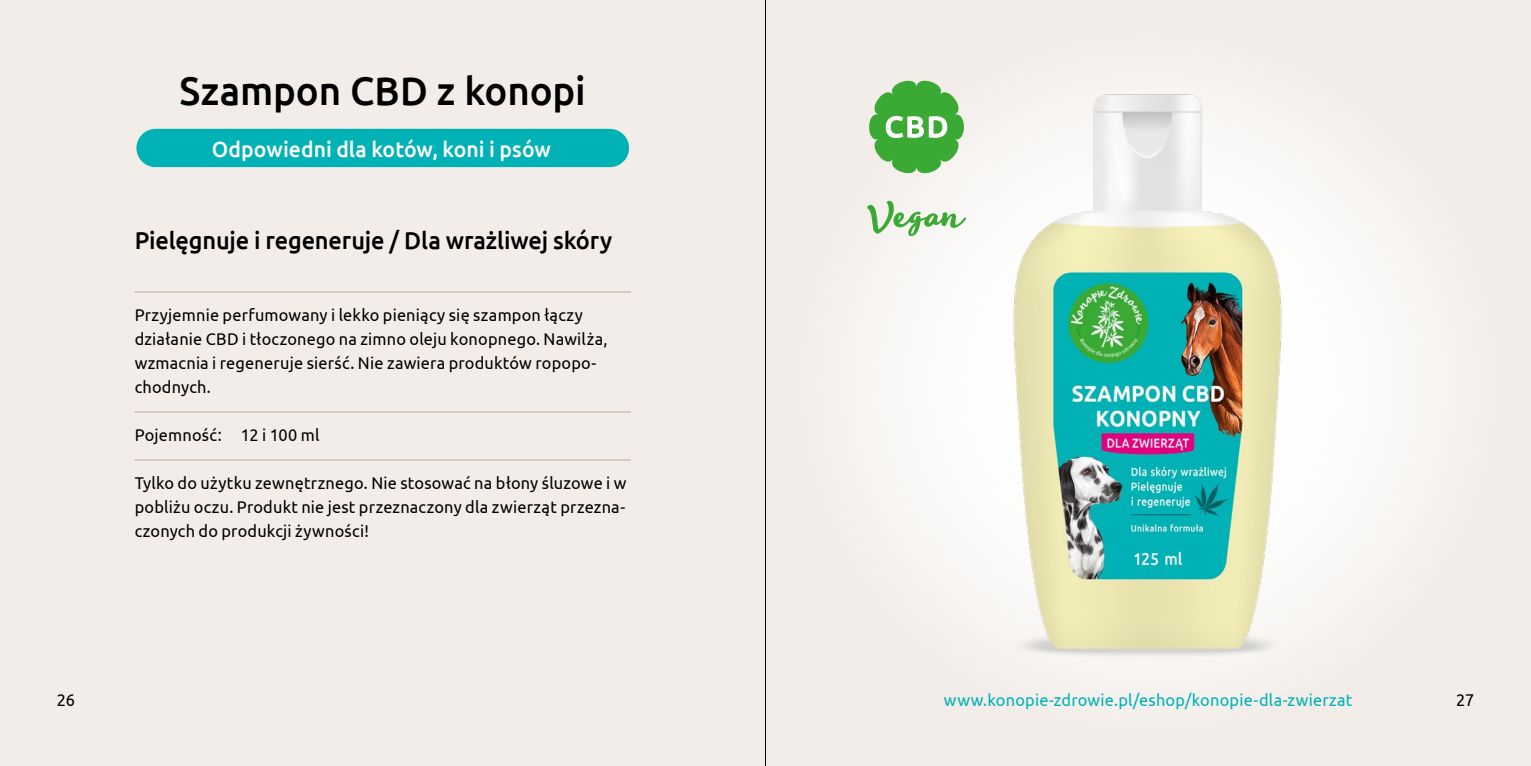
<style>
.page{position:relative;width:1531px;height:766px;background:#fff}
.page>*{position:absolute;margin:0;border:0;box-sizing:border-box;transform-origin:0 0}
.t1{font:500 40px "Ubuntu";letter-spacing:-.005em;color:#000;scale:.96 1}
.t2{font:500 24.5px "Ubuntu";letter-spacing:-.005em;color:#000;scale:.96 1}
.t3{font:500 22px "Ubuntu";color:#fff;scale:.96 1}
.t4{font:17px/24px "Ubuntu";letter-spacing:.015em;color:#000;scale:.96 1}
.t5{font:17px "Ubuntu";letter-spacing:.015em;color:#00b2b6;scale:.96 1}
</style>
<div class="page">
<div style="left:0;top:0;width:1531px;height:765px;background:#f2ede8"></div>
<div style="left:794px;top:28px;width:708px;height:709px;background:#f6f3ef;border-radius:50%"></div>
<hr style="left:135px;top:291px;width:496px;height:1px;background:#c4b7a6">
<hr style="left:135px;top:411px;width:496px;height:1px;background:#c4b7a6">
<hr style="left:135px;top:459px;width:496px;height:1px;background:#c4b7a6">
<div style="left:136px;top:129px;width:493px;height:38px;background:#00b2b6"></div>
<img style="left:969px;top:94px;width:356px;height:561px">
<svg style="left:869px;top:80px;width:95px;height:94px"></svg>
<svg style="left:867px;top:201px;width:99px;height:35px"></svg>
<hr style="left:765px;top:0;width:1px;height:765px;background:#000">
<h1 class="t1" style="left:180px;top:65px;width:425px">Szampon CBD z konopi</h1>
<p class="t3" style="left:212px;top:135px;width:355px">Odpowiedni dla kotów, koni i psów</p>
<h2 class="t2" style="left:135px;top:224px;width:499px">Pielęgnuje i regeneruje / Dla wrażliwej skóry</h2>
<p class="t4" style="left:135px;top:302px;width:494px">Przyjemnie perfumowany i lekko pieniący się szampon łączy działanie CBD i tłoczonego na zimno oleju konopnego. Nawilża, wzmacnia i regeneruje sierść. Nie zawiera produktów ropopo&shy;chodnych.</p>
<p class="t4" style="left:135px;top:422px;width:194px">Pojemność: 12 i 100 ml</p>
<p class="t4" style="left:135px;top:470px;width:514px;text-align:justify">Tylko do użytku zewnętrznego. Nie stosować na błony śluzowe i w pobliżu oczu. Produkt nie jest przeznaczony dla zwierząt przezna&shy;czonych do produkcji żywności!</p>
<p class="t4" style="left:57px;top:687px;width:20px">26</p>
<p class="t5" style="left:944px;top:690px;width:427px">www.konopie-zdrowie.pl/eshop/konopie-dla-zwierzat</p>
<p class="t4" style="left:1456px;top:687px;width:21px">27</p>
</div>
